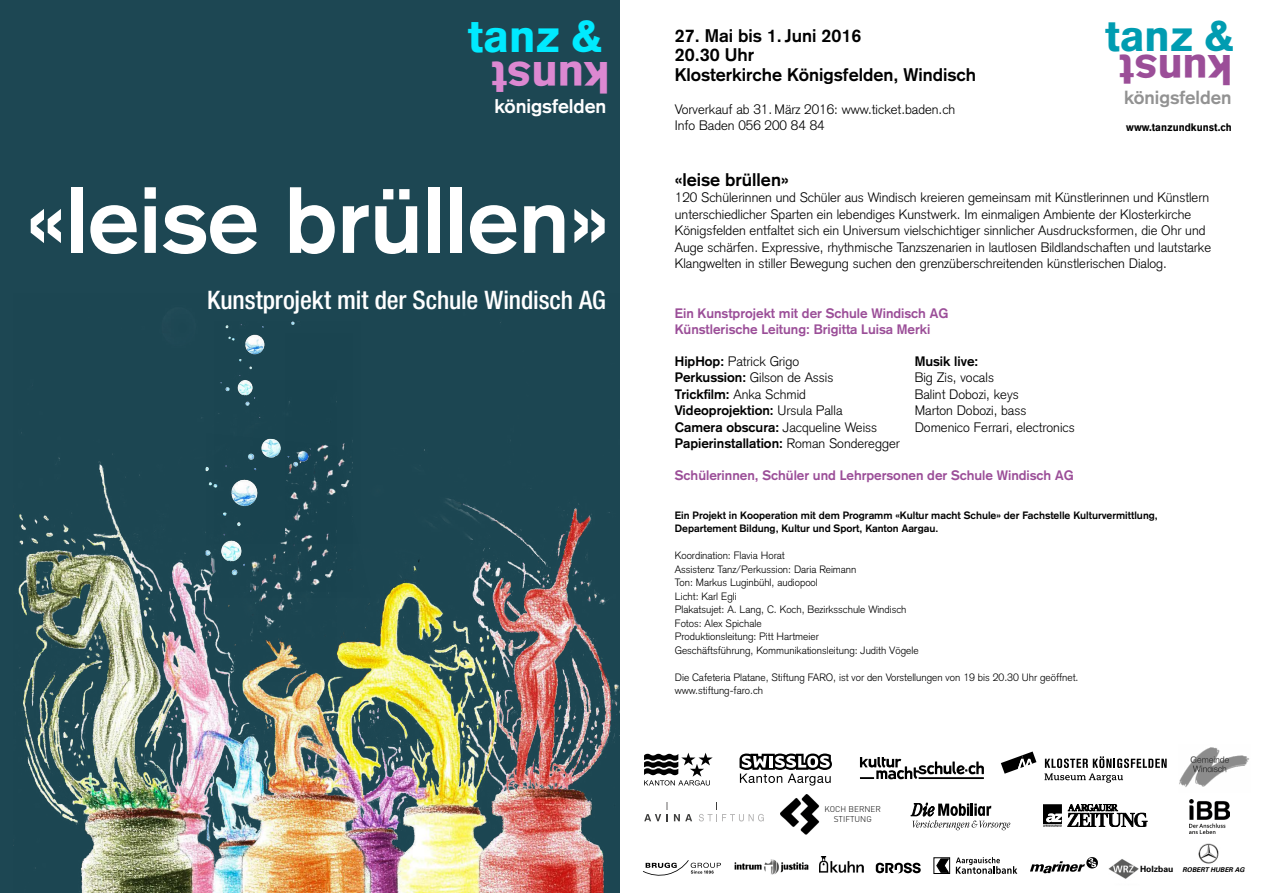
<style>
.page{position:relative;width:1263px;height:893px;background:#fff}
.page>*{position:absolute;margin:0;border:0;box-sizing:border-box;transform-origin:0 0}
.t1{font:700 92.25px "Akzidenz Grotesk";color:#fff}
.t2{font:900 44.25px "Akzidenz Grotesk";color:#00eaff}
.t3{font:900 44.25px "Akzidenz Grotesk";letter-spacing:-.015em;color:#dc88d1}
.t4{font:900 42.45px "Akzidenz Grotesk";color:#009cb1}
.t5{font:900 42.45px "Akzidenz Grotesk";letter-spacing:-.015em;color:#9b4e98}
.t6{font:500 condensed 25.5px "Helvetica Neue";letter-spacing:-.005em;color:#fff}
.t7{font:700 19.5px "Akzidenz Grotesk";letter-spacing:-.005em;color:#fff}
.t8{font:700 18.75px "Akzidenz Grotesk";letter-spacing:-.005em;color:#929292}
.t9{font:700 18px/19.5px "Akzidenz Grotesk";color:#000}
.t10{font:300 13.5px/16.5px "Akzidenz Grotesk";color:#000}
.t11{font:700 13.5px/16.5px "Akzidenz Grotesk";color:#000}
.t12{font:700 13.5px/16.5px "Akzidenz Grotesk";color:#9b4e98}
.t13{font:900 10.65px "Akzidenz Grotesk";color:#000;scale:.92 1}
.t14{font:300 10.5px/13.5px "Akzidenz Grotesk";color:#000}
.t15{font:700 10.5px/13.5px "Akzidenz Grotesk";color:#000}
.t16{font:300 8.25px/9.9px "DIN";color:#000;text-align:center}
.t17{font:italic 700 6.6px "Univers";color:#000}
.s1{font-weight:300}
.s2{font-style:normal;font-size:8.55px}
</style>
<div class="page">
<div style="left:0;top:0;width:620px;height:893px;background:#1d4753"></div>
<img style="left:13px;top:321px;width:607px;height:572px">
<img style="left:250px;top:599px;width:86px;height:83px">
<img style="left:205px;top:432px;width:167px;height:167px">
<img style="left:214px;top:322px;width:146px;height:221px">
<img style="left:285px;top:333px;width:67px;height:259px">
<img style="left:1108px;top:859px;width:31px;height:20px">
<img style="left:1189px;top:799px;width:40px;height:34px">
<svg style="left:1044px;top:804px;width:18px;height:23px"></svg>
<svg style="left:1068px;top:804px;width:79px;height:23px"></svg>
<img style="left:1179px;top:747px;width:71px;height:40px">
<svg style="left:911px;top:803px;width:99px;height:27px"></svg>
<svg style="left:860px;top:757px;width:124px;height:22px"></svg>
<svg style="left:739px;top:753px;width:93px;height:33px"></svg>
<svg style="left:644px;top:753px;width:69px;height:32px"></svg>
<svg style="left:876px;top:863px;width:45px;height:10px"></svg>
<svg style="left:643px;top:860px;width:78px;height:16px"></svg>
<svg style="left:674px;top:814px;width:18px;height:7px"></svg>
<svg style="left:644px;top:803px;width:24px;height:18px"></svg>
<svg style="left:699px;top:803px;width:65px;height:18px"></svg>
<svg style="left:1044px;top:756px;width:123px;height:27px"></svg>
<svg style="left:1001px;top:751px;width:35px;height:23px"></svg>
<svg style="left:956px;top:857px;width:61px;height:17px"></svg>
<div style="left:934px;top:857px;width:16px;height:17px;border:1px solid #000"></div>
<svg style="left:936px;top:858px;width:13px;height:15px"></svg>
<img style="left:734px;top:859px;width:75px;height:16px">
<img style="left:780px;top:794px;width:39px;height:41px">
<svg style="left:1030px;top:857px;width:68px;height:16px"></svg>
<img style="left:820px;top:856px;width:43px;height:17px">
<img style="left:1198px;top:843px;width:21px;height:21px">
<h2 class="t2" style="left:468px;top:10px;width:136px">tanz &amp;</h2>
<h2 class="t3" style="left:610px;top:104px;width:120px;rotate:-180deg">kunst</h2>
<h3 class="t7" style="left:494px;top:94px;width:114px">königsfelden</h3>
<h1 class="t1" style="left:26px;top:166px;width:584px">«leise brüllen»</h1>
<h3 class="t6" style="left:207px;top:284px;width:400px">Kunstprojekt mit der Schule Windisch AG</h3>
<h3 class="t9" style="left:675px;top:25px;width:303px">27. Mai bis 1. Juni 2016<br>20.30 Uhr<br>Klosterkirche Königsfelden, Windisch</h3>
<p class="t10" style="left:675px;top:101px;width:282px">Vorverkauf ab 31. März 2016: www.ticket.baden.ch<br>Info Baden 056 200 84 84</p>
<h3 class="t4" style="left:1105px;top:10px;width:130px">tanz &amp;</h3>
<h3 class="t5" style="left:1233px;top:96px;width:115px;rotate:-180deg">kunst</h3>
<h3 class="t8" style="left:1124px;top:86px;width:109px">königsfelden</h3>
<p class="t13" style="left:1126px;top:121px;width:116px">www.tanzundkunst.ch</p>
<h3 class="t9" style="left:675px;top:169px;width:115px">«leise brüllen»</h3>
<p class="t10" style="left:675px;top:189px;width:538px">120 Schülerinnen und Schüler aus Windisch kreieren gemeinsam mit Künstlerinnen und Künstlern unterschiedlicher Sparten ein lebendiges Kunstwerk. Im einmaligen Ambiente der Klosterkirche Königsfelden entfaltet sich ein Universum vielschichtiger sinnlicher Ausdrucksformen, die Ohr und Auge schärfen. Expressive, rhythmische Tanzszenarien in lautlosen Bildlandschaften und lautstarke Klangwelten in stiller Bewegung suchen den grenzüberschreitenden künstlerischen Dialog.</p>
<p class="t12" style="left:675px;top:305px;width:275px">Ein Kunstprojekt mit der Schule Windisch AG<br>Künstlerische Leitung: Brigitta Luisa Merki</p>
<p class="t11" style="left:675px;top:352px;width:226px">HipHop: <span class="s1">Patrick Grigo<br></span>Perkussion: <span class="s1">Gilson de Assis<br></span>Trickfilm: <span class="s1">Anka Schmid<br></span>Videoprojektion: <span class="s1">Ursula Palla<br></span>Camera obscura: <span class="s1">Jacqueline Weiss<br></span>Papierinstallation: <span class="s1">Roman Sonderegger</span></p>
<p class="t12" style="left:675px;top:466px;width:400px">Schülerinnen, Schüler und Lehrpersonen der Schule Windisch AG</p>
<p class="t15" style="left:675px;top:508px;width:484px">Ein Projekt in Kooperation mit dem Programm «Kultur macht Schule» der Fachstelle Kulturvermittlung,<br>Departement Bildung, Kultur und Sport, Kanton Aargau.</p>
<p class="t14" style="left:675px;top:549px;width:245px">Koordination: Flavia Horat<br>Assistenz Tanz/Perkussion: Daria Reimann<br>Ton: Markus Luginbühl, audiopool<br>Licht: Karl Egli<br>Plakatsujet: A. Lang, C. Koch, Bezirksschule Windisch Fotos: Alex Spichale<br>Produktionsleitung: Pitt Hartmeier<br>Geschäftsführung, Kommunikationsleitung: Judith Vögele</p>
<p class="t14" style="left:675px;top:670px;width:405px">Die Cafeteria Platane, Stiftung FARO, ist vor den Vorstellungen von 19 bis 20.30 Uhr geöffnet. www.stiftung-faro.ch</p>
<p class="t11" style="left:915px;top:352px;width:65px">Musik live:</p>
<p class="t10" style="left:915px;top:369px;width:162px">Big Zis, vocals<br>Balint Dobozi, keys<br>Marton Dobozi, bass<br>Domenico Ferrari, electronics</p>
<p class="t16" style="left:825px;top:804px;width:58px">KOCH BERNER<br>STIFTUNG</p>
<p class="t17" style="left:1140px;top:865px;width:106px"><span class="s2">Holzbau</span> ROBERT HUBER AG</p>
</div>
